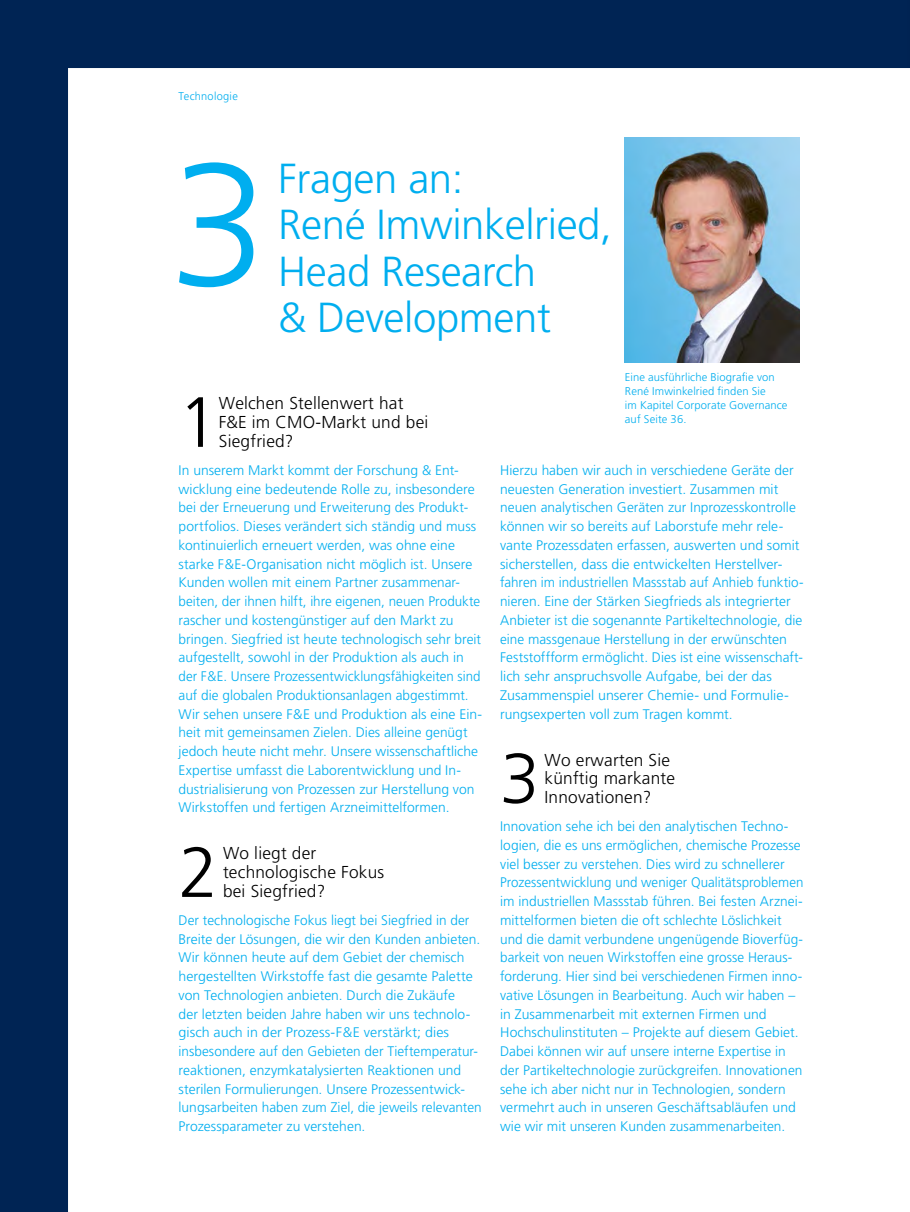
<style>
.page{position:relative;width:910px;height:1212px;background:#002454}
.page>*{position:absolute;margin:0;border:0;box-sizing:border-box;transform-origin:0 0}
.t1{font:300 175.2px "Frutiger LT Std";color:#00aeef}
.t2{font:300 70.95px "Frutiger LT Std";color:#000}
.t3{font:300 42px/46.5px "Frutiger LT Std";letter-spacing:-.01em;color:#00aeef}
.t4{font:300 17.25px/18.8px "Frutiger LT Std";letter-spacing:.01em;color:#000}
.t5{font:300 13.8px/18.8px "Frutiger LT Std";color:#00aeef}
.t6{font:300 11.25px/14.1px "Frutiger LT Std";letter-spacing:.01em;color:#00aeef}
</style>
<div class="page">
<div style="left:68px;top:68px;width:842px;height:1144px;background:#fff"></div>
<img style="left:625px;top:137px;width:174px;height:225px">
<p class="t6" style="left:179px;top:89px;width:61px">Technologie</p>
<h1 class="t1" style="left:170px;top:126px;width:99px">3</h1>
<h3 class="t3" style="left:278px;top:156px;width:335px">Fragen an:<br>René Imwinkelried,<br>Head Research<br>&amp; Development</h3>
<h2 class="t2" style="left:179px;top:382px;width:41px">1</h2>
<p class="t4" style="left:219px;top:394px;width:211px">Welchen Stellenwert hat<br>F&amp;E im CMO-Markt und bei<br>Siegfried?</p>
<p class="t5" style="left:179px;top:461px;width:305px">In unserem Markt kommt der Forschung &amp; Ent&shy;wicklung eine bedeutende Rolle zu, insbesondere bei der Erneuerung und Erweiterung des Produkt&shy;portfolios. Dieses verändert sich ständig und muss kontinuierlich erneuert werden, was ohne eine starke F&amp;E-Organisation nicht möglich ist. Unsere Kunden wollen mit einem Partner zusammenar&shy;beiten, der ihnen hilft, ihre eigenen, neuen Produkte rascher und kostengünstiger auf den Markt zu bringen. Siegfried ist heute technologisch sehr breit aufgestellt, sowohl in der Produktion als auch in der F&amp;E. Unsere Prozessentwicklungsfähigkeiten sind auf die globalen Produktionsanlagen abgestimmt.<br>Wir sehen unsere F&amp;E und Produktion als eine Ein&shy;heit mit gemeinsamen Zielen. Dies alleine genügt jedoch heute nicht mehr. Unsere wissenschaftliche Expertise umfasst die Laborentwicklung und In&shy;dustrialisierung von Prozessen zur Herstellung von Wirkstoffen und fertigen Arzneimittelformen.</p>
<h2 class="t2" style="left:179px;top:832px;width:41px">2</h2>
<p class="t4" style="left:223px;top:844px;width:163px">Wo liegt der technologische Fokus bei Siegfried?</p>
<p class="t5" style="left:179px;top:911px;width:305px">Der technologische Fokus liegt bei Siegfried in der Breite der Lösungen, die wir den Kunden anbieten.<br>Wir können heute auf dem Gebiet der chemisch hergestellten Wirkstoffe fast die gesamte Palette von Technologien anbieten. Durch die Zukäufe<br>der letzten beiden Jahre haben wir uns technolo&shy;gisch auch in der Prozess-F&amp;E verstärkt; dies insbesondere auf den Gebieten der Tieftemperatur&shy;reaktionen, enzymkatalysierten Reaktionen und sterilen Formulierungen. Unsere Prozessentwick&shy;lungsarbeiten haben zum Ziel, die jeweils relevanten Prozessparameter zu verstehen.</p>
<p class="t6" style="left:625px;top:370px;width:164px">Eine ausführliche Biografie von<br>René Imwinkelried finden Sie<br>im Kapitel Corporate Governance auf Seite 36.</p>
<p class="t5" style="left:500px;top:461px;width:305px">Hierzu haben wir auch in verschiedene Geräte der neuesten Generation investiert. Zusammen mit neuen analytischen Geräten zur Inprozesskontrolle können wir so bereits auf Laborstufe mehr rele&shy;vante Prozessdaten erfassen, auswerten und somit sicherstellen, dass die entwickelten Herstellver&shy;fahren im industriellen Massstab auf Anhieb funktio&shy;nieren. Eine der Stärken Siegfrieds als integrierter Anbieter ist die sogenannte Partikeltechnologie, die eine massgenaue Herstellung in der erwünschten Feststoffform ermöglicht. Dies ist eine wissenschaft&shy;lich sehr anspruchsvolle Aufgabe, bei der das Zusammenspiel unserer Chemie- und Formulie&shy;rungsexperten voll zum Tragen kommt.</p>
<h2 class="t2" style="left:500px;top:738px;width:41px">3</h2>
<p class="t4" style="left:545px;top:750px;width:132px">Wo erwarten Sie künftig markante<br>Innovationen?</p>
<p class="t5" style="left:500px;top:817px;width:305px">Innovation sehe ich bei den analytischen Techno&shy;logien, die es uns ermöglichen, chemische Prozesse viel besser zu verstehen. Dies wird zu schnellerer Prozessentwicklung und weniger Qualitätsproblemen im industriellen Massstab führen. Bei festen Arznei&shy;mittelformen bieten die oft schlechte Löslichkeit und die damit verbundene ungenügende Bioverfüg&shy;barkeit von neuen Wirkstoffen eine grosse Heraus&shy;forderung. Hier sind bei verschiedenen Firmen inno&shy;vative Lösungen in Bearbeitung. Auch wir haben – in Zusammenarbeit mit externen Firmen und Hochschulinstituten – Projekte auf diesem Gebiet.<br>Dabei können wir auf unsere interne Expertise in der Partikeltechnologie zurückgreifen. Innovationen sehe ich aber nicht nur in Technologien, sondern vermehrt auch in unseren Geschäftsabläufen und wie wir mit unseren Kunden zusammenarbeiten.</p>
</div>
